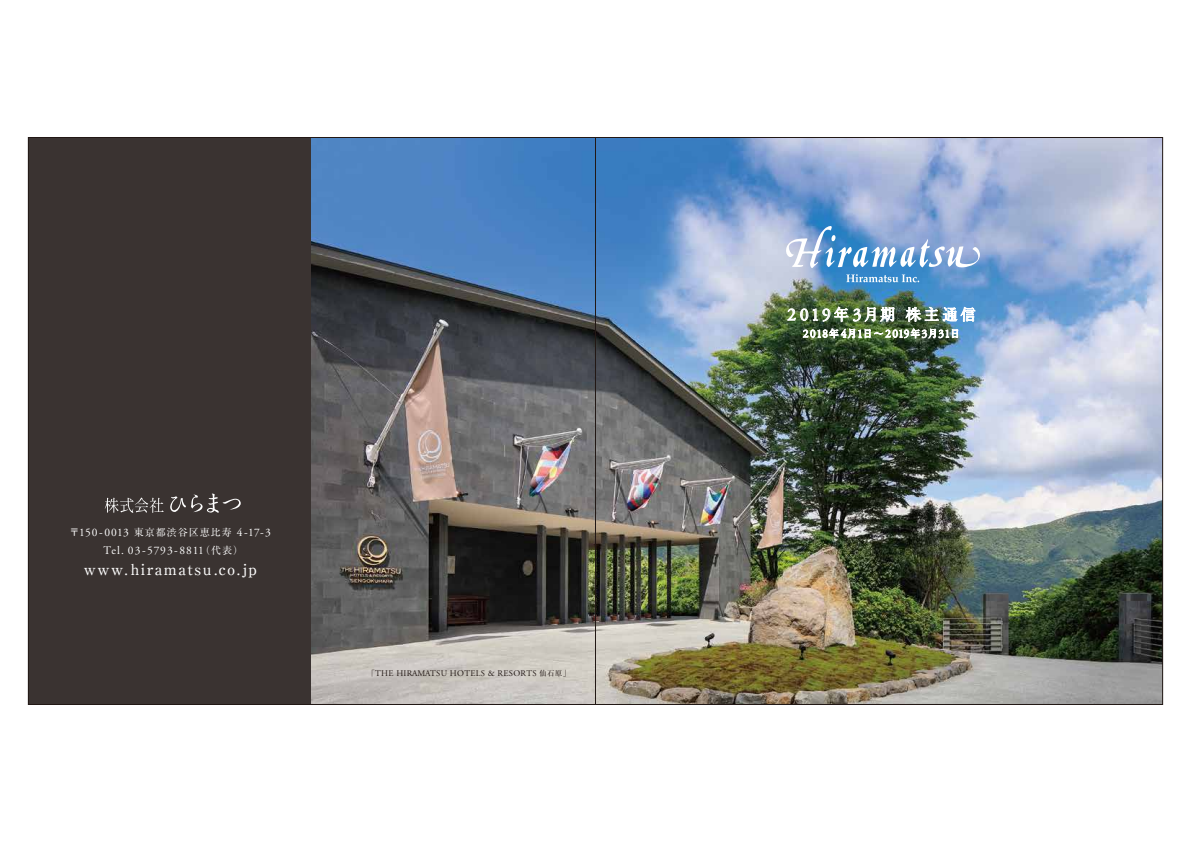
<style>
.page{position:relative;width:1191px;height:842px;background:#fff}
.page>*{position:absolute;margin:0;border:0;box-sizing:border-box;transform-origin:0 0}
.t1{font:15.5px "Ryumin Pro";letter-spacing:.18em;color:#fff}
.t2{font:500 15px "Ryumin Pro";letter-spacing:.1em;color:#fff}
.t3{font:11.5px/17.5px "Adobe Garamond Pro";letter-spacing:.085em;color:#fff;text-align:center}
.t4{font:8.6px "Adobe Garamond Pro";letter-spacing:.035em;color:#221815}
.s1{font-family:"Ryumin Pro";font-size:10px}
.s2{font-family:"Ryumin Pro";font-size:7.5px}
.s3{font-family:"Adobe Garamond Pro";font-size:17.8px}
</style>
<div class="page">
<div style="left:28px;top:137px;width:567px;height:567px;background:#3a3331"></div>
<img style="left:311px;top:139px;width:849px;height:564px">
<svg style="left:785px;top:226px;width:195px;height:42px"></svg>
<svg style="left:846px;top:274px;width:73px;height:8px"></svg>
<svg style="left:787px;top:306px;width:108px;height:16px"></svg>
<svg style="left:905px;top:302px;width:70px;height:20px"></svg>
<svg style="left:802px;top:328px;width:156px;height:11px"></svg>
<svg style="left:105px;top:497px;width:59px;height:16px"></svg>
<svg style="left:170px;top:494px;width:71px;height:19px"></svg>
<p class="t3" style="left:69px;top:524px;width:203px"><span class="s1">〒</span>150-0013 <span class="s1">東京都渋谷区恵比寿</span> 4-17-3<br>Tel. 03-5793-8811<span class="s1">（代表）</span></p>
<h2 class="t2" style="left:84px;top:557px;width:175px">www.hiramatsu.co.jp</h2>
<p class="t4" style="left:367px;top:668px;width:204px"><span class="s2">「</span>THE HIRAMATSU HOTELS &amp; RESORTS <span class="s2">仙石原」</span></p>
<h1 class="t1" style="left:787px;top:302px;width:190px"><span class="s3">2019</span>年<span class="s3">3</span>月期 株主通信</h1>
</div>
